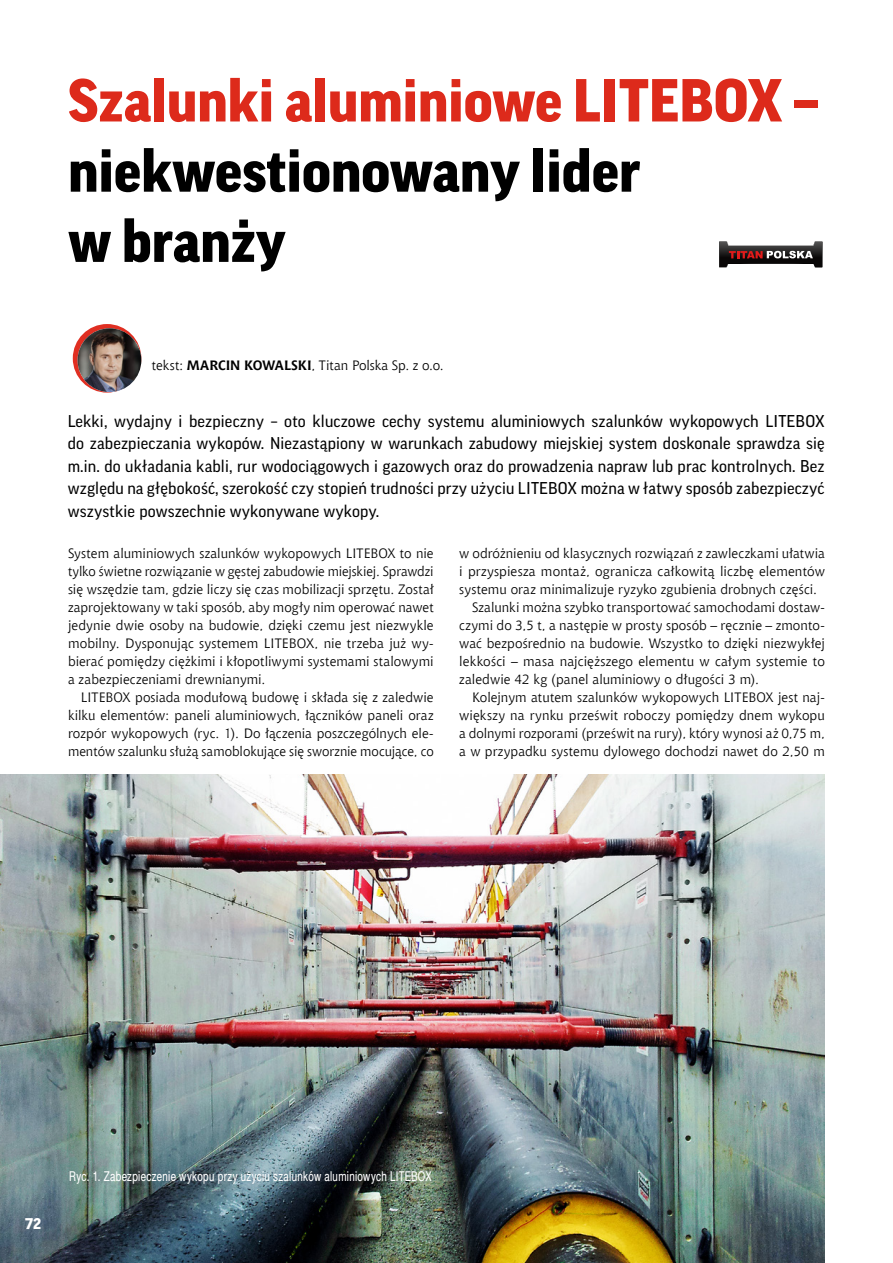
<style>
.page{position:relative;width:893px;height:1263px;background:#fff}
.page>*{position:absolute;margin:0;border:0;box-sizing:border-box;transform-origin:0 0}
.t1{font:900 58.5px/70.2px "Good Pro";color:#000}
.t2{font:900 58.5px "Good Pro";color:#dd2a1b}
.t3{font:16.5px/22.5px "Good Pro";letter-spacing:.01em;color:#000;text-align:justify}
.t4{font:900 15px "Good Pro";color:#fff}
.t5{font:13.5px/18px "Chianti EU";letter-spacing:.005em;color:#000;text-align:justify}
.t6{font:13.5px "Switzer Cnd EFN";letter-spacing:.025em;color:#fff;scale:.9 1}
.s1{font-weight:700}
</style>
<div class="page">
<img style="left:0;top:774px;width:825px;height:489px">
<svg style="left:719px;top:241px;width:104px;height:26px"></svg>
<svg style="left:73px;top:324px;width:68px;height:69px"></svg>
<img style="left:78px;top:328px;width:63px;height:64px;border-radius:32px">
<h1 class="t2" style="left:68px;top:68px;width:753px">Szalunki aluminiowe LITEBOX –</h1>
<h1 class="t1" style="left:68px;top:136px;width:574px">niekwestionowany lider w branży</h1>
<p class="t5" style="left:152px;top:356px;width:293px">tekst: <span class="s1">MARCIN KOWALSKI</span>, Titan Polska Sp. z o.o.</p>
<p class="t3" style="left:68px;top:409px;width:758px">Lekki, wydajny i bezpieczny – oto kluczowe cechy systemu aluminiowych szalunków wykopowych LITEBOX do zabezpieczania wykopów. Niezastąpiony w warunkach zabudowy miejskiej system doskonale sprawdza się m.in. do układania kabli, rur wodociągowych i gazowych oraz do prowadzenia napraw lub prac kontrolnych. Bez względu na głębokość, szerokość czy stopień trudności przy użyciu LITEBOX można w łatwy sposób zabezpieczyć wszystkie powszechnie wykonywane wykopy.</p>
<p class="t5" style="left:68px;top:544px;width:367px">System aluminiowych szalunków wykopowych LITEBOX to nie tylko świetne rozwiązanie w gęstej zabudowie miejskiej. Sprawdzi się wszędzie tam, gdzie liczy się czas mobilizacji sprzętu. Został zaprojektowany w taki sposób, aby mogły nim operować nawet jedynie dwie osoby na budowie, dzięki czemu jest niezwykle mobilny. Dysponując systemem LITEBOX, nie trzeba już wy&shy;bierać pomiędzy ciężkimi i kłopotliwymi systemami stalowymi a zabezpieczeniami drewnianymi.</p>
<p class="t5" style="left:68px;top:688px;width:367px;text-indent:13px">LITEBOX posiada modułową budowę i składa się z zaledwie kilku elementów: paneli aluminiowych, łączników paneli oraz rozpór wykopowych (ryc. 1). Do łączenia poszczególnych ele&shy;mentów szalunku służą samoblokujące się sworznie mocujące, co</p>
<p class="t5" style="left:459px;top:544px;width:367px">w odróżnieniu od klasycznych rozwiązań z zawleczkami ułatwia</p>
<p class="t5" style="left:459px;top:562px;width:367px">i przyspiesza montaż, ogranicza całkowitą liczbę elementów</p>
<p class="t5" style="left:459px;top:580px;width:359px">systemu oraz minimalizuje ryzyko zgubienia drobnych części.</p>
<p class="t5" style="left:472px;top:598px;width:354px">Szalunki można szybko transportować samochodami dostaw-</p>
<p class="t5" style="left:459px;top:616px;width:367px">czymi do 3,5 t, a następie w prosty sposób – ręcznie – zmonto-</p>
<p class="t5" style="left:459px;top:634px;width:367px">wać bezpośrednio na budowie. Wszystko to dzięki niezwykłej</p>
<p class="t5" style="left:459px;top:652px;width:367px">lekkości – masa najcięższego elementu w całym systemie to</p>
<p class="t5" style="left:459px;top:670px;width:301px">zaledwie 42 kg (panel aluminiowy o długości 3 m).</p>
<p class="t5" style="left:472px;top:688px;width:354px">Kolejnym atutem szalunków wykopowych LITEBOX jest naj-</p>
<p class="t5" style="left:459px;top:706px;width:367px">większy na rynku prześwit roboczy pomiędzy dnem wykopu</p>
<p class="t5" style="left:459px;top:724px;width:367px">a dolnymi rozporami (prześwit na rury), który wynosi aż 0,75 m,</p>
<p class="t5" style="left:459px;top:742px;width:367px">a w przypadku systemu dylowego dochodzi nawet do 2,50 m</p>
<p class="t4" style="left:25px;top:1215px;width:17px">72</p>
<p class="t6" style="left:69px;top:1168px;width:404px">Ryc. 1. Zabezpieczenie wykopu przy użyciu szalunków aluminiowych LITEBOX</p>
</div>
